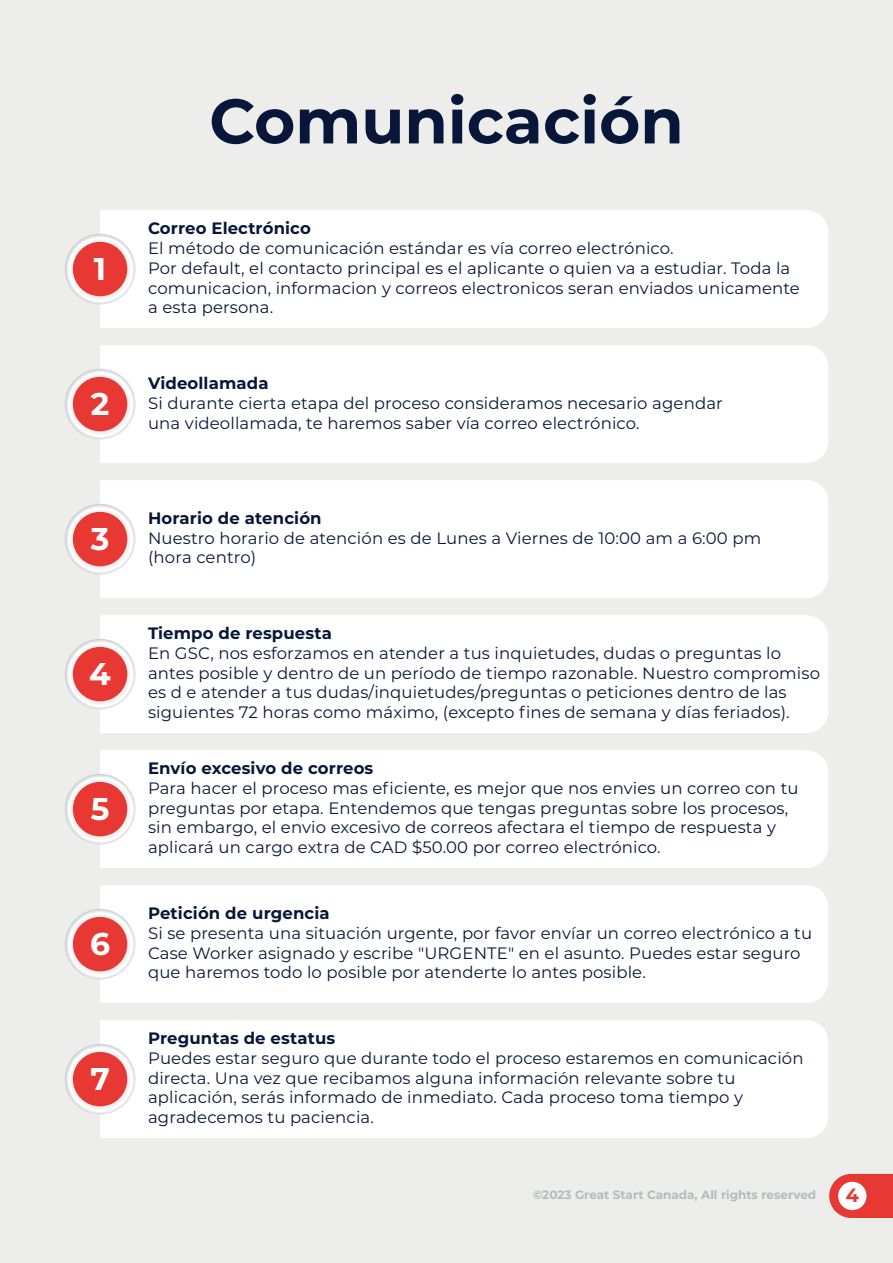
<style>
.page{position:relative;width:893px;height:1263px;background:#edeeec}
.page>*{position:absolute;margin:0;border:0;box-sizing:border-box;transform-origin:0 0}
.t1{font:700 62.85px "Montserrat";color:#081739}
.t2{font:700 31.35px "Montserrat";color:#fff}
.t3{font:700 19.05px "Montserrat";color:#e73833}
.t4{font:16.5px/19.8px "Montserrat";letter-spacing:.01em;color:#081739}
.t5{font:700 16.5px "Montserrat";letter-spacing:.01em;color:#081739}
.t6{font:700 12px "Montserrat";color:#b5babc}
</style>
<div class="page">
<svg style="left:829px;top:1174px;width:64px;height:44px;background:#e74b47"></svg>
<div style="left:838px;top:1182px;width:28px;height:28px;background:#fff;border-radius:50%"></div>
<div style="left:100px;top:210px;width:728px;height:118px;background:#fff"></div>
<svg style="left:65px;top:234px;width:70px;height:70px"></svg>
<div style="left:73px;top:242px;width:54px;height:54px;background:#e73833;border-radius:50%"></div>
<div style="left:100px;top:345px;width:728px;height:118px;background:#fff"></div>
<svg style="left:65px;top:369px;width:70px;height:70px"></svg>
<div style="left:73px;top:377px;width:54px;height:54px;background:#e73833;border-radius:50%"></div>
<div style="left:100px;top:480px;width:728px;height:118px;background:#fff"></div>
<svg style="left:65px;top:504px;width:70px;height:70px"></svg>
<div style="left:73px;top:512px;width:54px;height:54px;background:#e73833;border-radius:50%"></div>
<div style="left:100px;top:615px;width:728px;height:118px;background:#fff"></div>
<svg style="left:65px;top:639px;width:70px;height:70px"></svg>
<div style="left:73px;top:647px;width:54px;height:54px;background:#e73833;border-radius:50%"></div>
<div style="left:100px;top:750px;width:728px;height:118px;background:#fff"></div>
<svg style="left:65px;top:774px;width:70px;height:70px"></svg>
<div style="left:73px;top:782px;width:54px;height:54px;background:#e73833;border-radius:50%"></div>
<div style="left:100px;top:885px;width:728px;height:118px;background:#fff"></div>
<svg style="left:65px;top:909px;width:70px;height:70px"></svg>
<div style="left:73px;top:917px;width:54px;height:54px;background:#e73833;border-radius:50%"></div>
<div style="left:100px;top:1020px;width:728px;height:118px;background:#fff"></div>
<svg style="left:65px;top:1044px;width:70px;height:70px"></svg>
<div style="left:73px;top:1052px;width:54px;height:54px;background:#e73833;border-radius:50%"></div>
<h2 class="t2" style="left:94px;top:246px;width:14px">1</h2>
<h2 class="t2" style="left:91px;top:381px;width:20px">2</h2>
<h2 class="t2" style="left:91px;top:516px;width:20px">3</h2>
<h2 class="t2" style="left:89px;top:651px;width:23px">4</h2>
<h2 class="t2" style="left:91px;top:786px;width:20px">5</h2>
<h2 class="t2" style="left:90px;top:921px;width:22px">6</h2>
<h2 class="t2" style="left:90px;top:1056px;width:21px">7</h2>
<h1 class="t1" style="left:209px;top:76px;width:476px">Comunicación</h1>
<p class="t5" style="left:148px;top:216px;width:164px">Correo Electrónico</p>
<p class="t4" style="left:148px;top:238px;width:653px">El método de comunicación estándar es vía correo electrónico.<br>Por default, el contacto principal es el aplicante o quien va a estudiar. Toda la comunicacion, informacion y correos electronicos seran enviados unicamente a esta persona.</p>
<p class="t5" style="left:148px;top:371px;width:122px">Videollamada</p>
<p class="t4" style="left:148px;top:393px;width:576px">Si durante cierta etapa del proceso consideramos necesario agendar una videollamada, te haremos saber vía correo electrónico.</p>
<p class="t5" style="left:148px;top:506px;width:175px">Horario de atención</p>
<p class="t4" style="left:148px;top:527px;width:615px">Nuestro horario de atención es de Lunes a Viernes de 10:00 am a 6:00 pm (hora centro)</p>
<p class="t5" style="left:148px;top:621px;width:185px">Tiempo de respuesta</p>
<p class="t4" style="left:148px;top:642px;width:673px">En GSC, nos esforzamos en atender a tus inquietudes, dudas o preguntas lo antes posible y dentro de un período de tiempo razonable. Nuestro compromiso es d e atender a tus dudas/inquietudes/preguntas o peticiones dentro de las siguientes 72 horas como máximo, (excepto fines de semana y días feriados).</p>
<p class="t5" style="left:148px;top:756px;width:227px">Envío excesivo de correos</p>
<p class="t4" style="left:148px;top:777px;width:652px">Para hacer el proceso mas eficiente, es mejor que nos envies un correo con tu preguntas por etapa. Entendemos que tengas preguntas sobre los procesos, sin embargo, el envio excesivo de correos afectara el tiempo de respuesta y aplicará un cargo extra de CAD $50.00 por correo electrónico.</p>
<p class="t5" style="left:148px;top:901px;width:183px">Petición de urgencia</p>
<p class="t4" style="left:148px;top:922px;width:666px">Si se presenta una situación urgente, por favor envíar un correo electrónico a tu<br>Case Worker asignado y escribe "URGENTE" en el asunto. Puedes estar seguro que haremos todo lo posible por atenderte lo antes posible.</p>
<p class="t5" style="left:148px;top:1026px;width:189px">Preguntas de estatus</p>
<p class="t4" style="left:148px;top:1047px;width:657px">Puedes estar seguro que durante todo el proceso estaremos en comunicación directa. Una vez que recibamos alguna información relevante sobre tu aplicación, serás informado de inmediato. Cada proceso toma tiempo y agradecemos tu paciencia.</p>
<p class="t6" style="left:533px;top:1186px;width:285px">©2023 Great Start Canada, All rights reserved</p>
<p class="t3" style="left:846px;top:1182px;width:15px">4</p>
</div>
